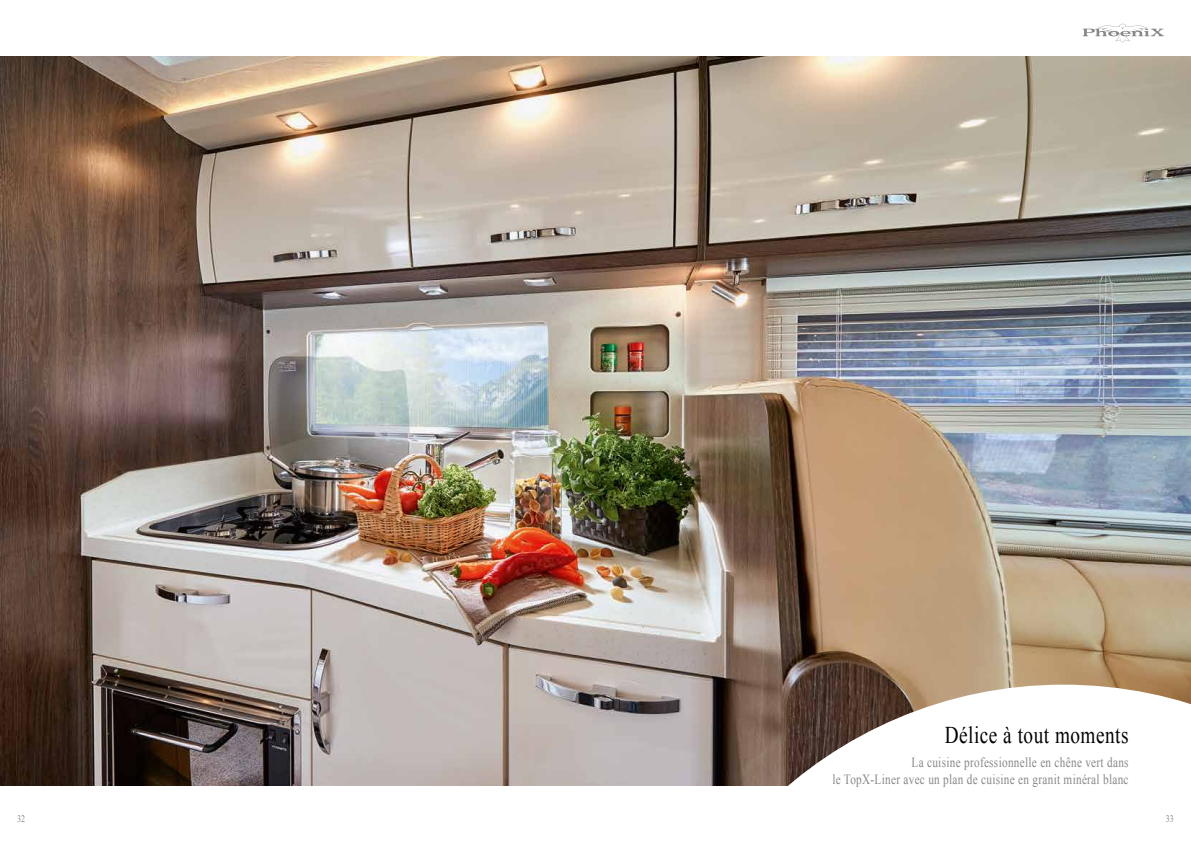
<style>
.page{position:relative;width:1191px;height:842px;background:#fff}
.page>*{position:absolute;margin:0;border:0;box-sizing:border-box;transform-origin:0 0}
.t1{font:24px "Times New Roman";letter-spacing:.025em;color:#000;scale:.8 1}
.t2{font:14px/16.8px "Times New Roman";letter-spacing:.025em;color:#868786;text-align:right;scale:.8 1}
.t3{font:10px "Times New Roman";color:#868786;scale:.8 1}
</style>
<div class="page">
<img style="left:0;top:57px;width:1191px;height:728px">
<svg style="left:638px;top:685px;width:553px;height:101px"></svg>
<svg style="left:1082px;top:24px;width:82px;height:19px"></svg>
<h1 class="t1" style="left:944px;top:719px;width:231px">Délice à tout moments</h1>
<p class="t2" style="left:832px;top:754px;width:372px">La cuisine professionnelle en chêne vert dans<br>le TopX-Liner avec un plan de cuisine en granit minéral blanc</p>
<p class="t3" style="left:17px;top:812px;width:11px">32</p>
<p class="t3" style="left:1166px;top:812px;width:11px">33</p>
</div>
